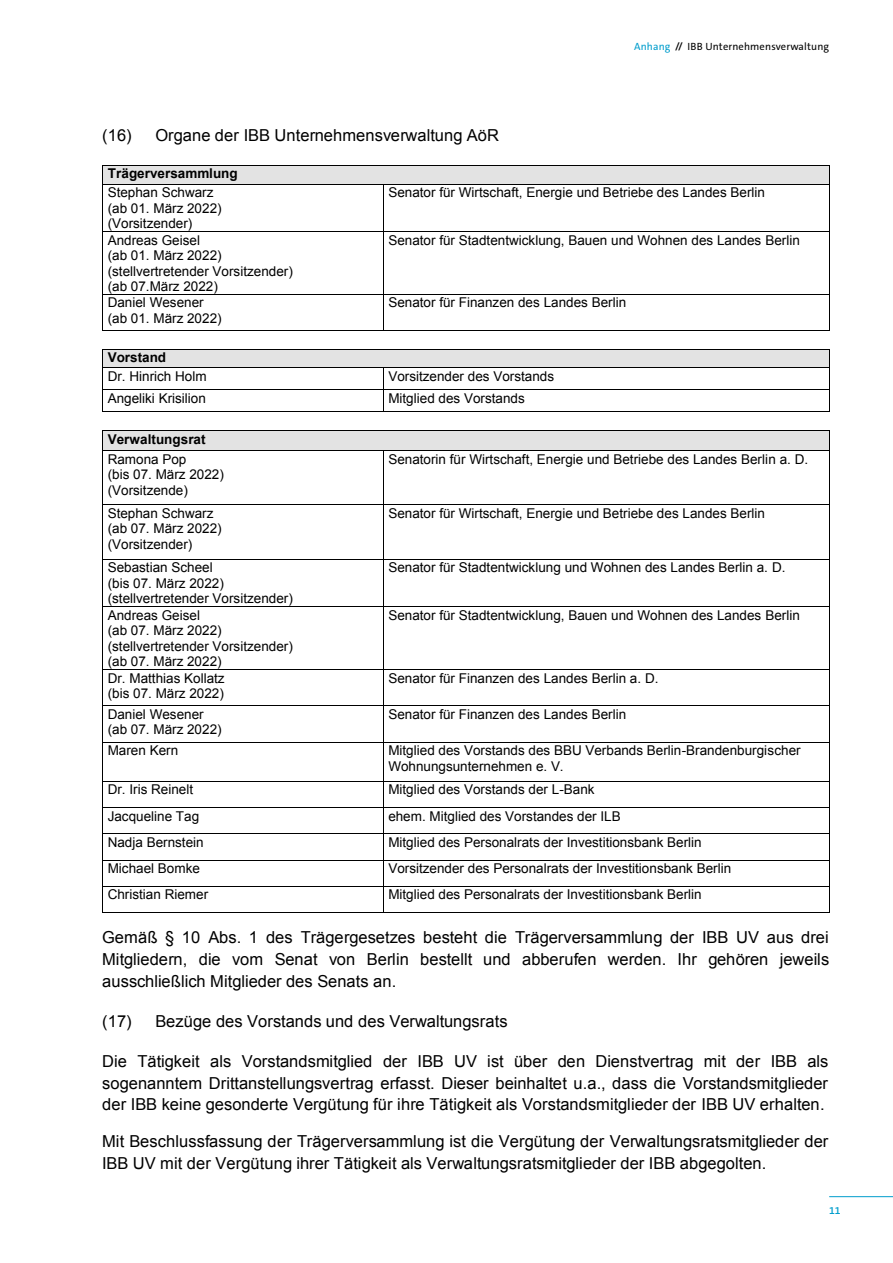
<style>
.page{position:relative;width:893px;height:1263px;background:#fff}
.page>*{position:absolute;margin:0;border:0;box-sizing:border-box;transform-origin:0 0}
.t1{font:16.5px/21.8px "Arial";letter-spacing:.005em;color:#000;text-align:justify}
.t2{font:13.5px/15.5px "Arial";color:#000}
.t3{font:700 13.5px "Arial";color:#000}
.t4{font:10.5px "The Sans C5";letter-spacing:.015em;color:#000}
.t5{font:600 10.5px "The Sans C5";color:#009dcc}
.s1{color:#009dcc}
.s2{font-weight:700;font-size:8.85px}
</style>
<div class="page">
<div style="left:103px;top:166px;width:726px;height:18px;background:#e3e3e3"></div>
<hr style="left:103px;top:165px;width:726px;height:1px;background:#000">
<svg style="left:102px;top:165px;width:1px;height:19px"></svg>
<hr style="left:103px;top:184px;width:280px;height:1px;background:#000">
<hr style="left:383px;top:184px;width:446px;height:1px;background:#000">
<svg style="left:829px;top:165px;width:1px;height:19px"></svg>
<hr style="left:102px;top:184px;width:1px;height:47px;background:#000">
<hr style="left:383px;top:184px;width:1px;height:47px;background:#000">
<hr style="left:829px;top:184px;width:1px;height:47px;background:#000">
<hr style="left:103px;top:231px;width:280px;height:1px;background:#000">
<hr style="left:383px;top:231px;width:446px;height:1px;background:#000">
<hr style="left:102px;top:232px;width:1px;height:62px;background:#000">
<hr style="left:383px;top:232px;width:1px;height:62px;background:#000">
<hr style="left:829px;top:232px;width:1px;height:62px;background:#000">
<hr style="left:103px;top:294px;width:280px;height:1px;background:#000">
<hr style="left:383px;top:294px;width:446px;height:1px;background:#000">
<hr style="left:102px;top:294px;width:1px;height:36px;background:#000">
<hr style="left:383px;top:294px;width:1px;height:36px;background:#000">
<hr style="left:829px;top:294px;width:1px;height:36px;background:#000">
<hr style="left:104px;top:330px;width:279px;height:1px;background:#000">
<hr style="left:384px;top:330px;width:445px;height:1px;background:#000">
<div style="left:103px;top:350px;width:726px;height:18px;background:#e3e3e3"></div>
<hr style="left:104px;top:349px;width:279px;height:1px;background:#000">
<hr style="left:384px;top:349px;width:445px;height:1px;background:#000">
<hr style="left:103px;top:368px;width:280px;height:1px;background:#000">
<hr style="left:383px;top:368px;width:446px;height:1px;background:#000">
<hr style="left:103px;top:389px;width:280px;height:1px;background:#000">
<hr style="left:383px;top:389px;width:446px;height:1px;background:#000">
<svg style="left:102px;top:349px;width:2px;height:63px"></svg>
<hr style="left:104px;top:411px;width:279px;height:1px;background:#000">
<svg style="left:383px;top:369px;width:1px;height:43px"></svg>
<hr style="left:384px;top:411px;width:445px;height:1px;background:#000">
<svg style="left:829px;top:349px;width:1px;height:63px"></svg>
<div style="left:103px;top:431px;width:726px;height:19px;background:#e3e3e3"></div>
<hr style="left:104px;top:430px;width:279px;height:1px;background:#000">
<hr style="left:384px;top:430px;width:445px;height:1px;background:#000">
<svg style="left:102px;top:430px;width:2px;height:21px"></svg>
<hr style="left:103px;top:450px;width:280px;height:1px;background:#000">
<hr style="left:383px;top:450px;width:446px;height:1px;background:#000">
<svg style="left:829px;top:430px;width:1px;height:21px"></svg>
<hr style="left:102px;top:451px;width:1px;height:53px;background:#000">
<hr style="left:383px;top:451px;width:1px;height:53px;background:#000">
<hr style="left:829px;top:451px;width:1px;height:53px;background:#000">
<hr style="left:103px;top:504px;width:280px;height:1px;background:#000">
<hr style="left:383px;top:504px;width:446px;height:1px;background:#000">
<hr style="left:102px;top:505px;width:1px;height:54px;background:#000">
<hr style="left:383px;top:505px;width:1px;height:54px;background:#000">
<hr style="left:829px;top:505px;width:1px;height:54px;background:#000">
<hr style="left:103px;top:559px;width:280px;height:1px;background:#000">
<hr style="left:383px;top:559px;width:446px;height:1px;background:#000">
<hr style="left:102px;top:560px;width:1px;height:46px;background:#000">
<hr style="left:383px;top:560px;width:1px;height:46px;background:#000">
<hr style="left:829px;top:560px;width:1px;height:46px;background:#000">
<hr style="left:103px;top:606px;width:280px;height:1px;background:#000">
<hr style="left:383px;top:606px;width:446px;height:1px;background:#000">
<hr style="left:102px;top:607px;width:1px;height:62px;background:#000">
<hr style="left:383px;top:607px;width:1px;height:62px;background:#000">
<hr style="left:829px;top:607px;width:1px;height:62px;background:#000">
<hr style="left:103px;top:669px;width:280px;height:1px;background:#000">
<hr style="left:383px;top:669px;width:446px;height:1px;background:#000">
<hr style="left:102px;top:670px;width:1px;height:35px;background:#000">
<hr style="left:383px;top:670px;width:1px;height:35px;background:#000">
<hr style="left:829px;top:670px;width:1px;height:35px;background:#000">
<hr style="left:103px;top:705px;width:280px;height:1px;background:#000">
<hr style="left:383px;top:705px;width:446px;height:1px;background:#000">
<hr style="left:102px;top:706px;width:1px;height:36px;background:#000">
<hr style="left:383px;top:706px;width:1px;height:36px;background:#000">
<hr style="left:829px;top:706px;width:1px;height:36px;background:#000">
<hr style="left:103px;top:742px;width:280px;height:1px;background:#000">
<hr style="left:383px;top:742px;width:446px;height:1px;background:#000">
<hr style="left:102px;top:743px;width:1px;height:38px;background:#000">
<hr style="left:383px;top:743px;width:1px;height:38px;background:#000">
<hr style="left:829px;top:743px;width:1px;height:38px;background:#000">
<hr style="left:103px;top:781px;width:280px;height:1px;background:#000">
<hr style="left:383px;top:781px;width:446px;height:1px;background:#000">
<hr style="left:103px;top:807px;width:280px;height:1px;background:#000">
<hr style="left:383px;top:807px;width:446px;height:1px;background:#000">
<hr style="left:103px;top:833px;width:280px;height:1px;background:#000">
<hr style="left:383px;top:833px;width:446px;height:1px;background:#000">
<hr style="left:103px;top:860px;width:280px;height:1px;background:#000">
<hr style="left:383px;top:860px;width:446px;height:1px;background:#000">
<hr style="left:103px;top:886px;width:280px;height:1px;background:#000">
<hr style="left:383px;top:886px;width:446px;height:1px;background:#000">
<svg style="left:102px;top:781px;width:1px;height:132px"></svg>
<hr style="left:103px;top:912px;width:280px;height:1px;background:#000">
<svg style="left:383px;top:782px;width:1px;height:130px"></svg>
<hr style="left:383px;top:912px;width:446px;height:1px;background:#000">
<svg style="left:829px;top:781px;width:1px;height:132px"></svg>
<hr style="left:829px;top:1196px;width:64px;height:1px;background:#009dcc">
<p class="t4" style="left:634px;top:40px;width:197px"><span class="s1">Anhang</span> <span class="s2">//</span> IBB Unternehmensverwaltung</p>
<p class="t1" style="left:102px;top:124px;width:399px">(16) Organe der IBB Unternehmensverwaltung AöR</p>
<p class="t3" style="left:108px;top:165px;width:132px">Trägerversammlung</p>
<p class="t2" style="left:108px;top:185px;width:115px">Stephan Schwarz (ab 01. März 2022) (Vorsitzender)</p>
<p class="t2" style="left:388px;top:185px;width:378px">Senator für Wirtschaft, Energie und Betriebe des Landes Berlin</p>
<p class="t2" style="left:108px;top:232px;width:187px">Andreas Geisel<br>(ab 01. März 2022) (stellvertretender Vorsitzender) (ab 07.März 2022)</p>
<p class="t2" style="left:388px;top:232px;width:413px">Senator für Stadtentwicklung, Bauen und Wohnen des Landes Berlin</p>
<p class="t2" style="left:108px;top:295px;width:115px">Daniel Wesener (ab 01. März 2022)</p>
<p class="t2" style="left:388px;top:295px;width:239px">Senator für Finanzen des Landes Berlin</p>
<p class="t3" style="left:108px;top:349px;width:60px">Vorstand</p>
<p class="t2" style="left:108px;top:369px;width:100px">Dr. Hinrich Holm</p>
<p class="t2" style="left:388px;top:369px;width:167px">Vorsitzender des Vorstands</p>
<p class="t2" style="left:108px;top:390px;width:100px">Angeliki Krisilion</p>
<p class="t2" style="left:388px;top:390px;width:138px">Mitglied des Vorstands</p>
<p class="t3" style="left:108px;top:430px;width:99px">Verwaltungsrat</p>
<p class="t2" style="left:108px;top:451px;width:118px">Ramona Pop<br>(bis 07. März 2022) (Vorsitzende)</p>
<p class="t2" style="left:388px;top:451px;width:421px">Senatorin für Wirtschaft, Energie und Betriebe des Landes Berlin a. D.</p>
<p class="t2" style="left:108px;top:506px;width:115px">Stephan Schwarz (ab 07. März 2022) (Vorsitzender)</p>
<p class="t2" style="left:388px;top:506px;width:378px">Senator für Wirtschaft, Energie und Betriebe des Landes Berlin</p>
<p class="t2" style="left:108px;top:560px;width:187px">Sebastian Scheel<br>(bis 07. März 2022) (stellvertretender Vorsitzender)</p>
<p class="t2" style="left:388px;top:560px;width:399px">Senator für Stadtentwicklung und Wohnen des Landes Berlin a. D.</p>
<p class="t2" style="left:108px;top:607px;width:187px">Andreas Geisel<br>(ab 07. März 2022) (stellvertretender Vorsitzender) (ab 07. März 2022)</p>
<p class="t2" style="left:388px;top:607px;width:413px">Senator für Stadtentwicklung, Bauen und Wohnen des Landes Berlin</p>
<p class="t2" style="left:108px;top:670px;width:118px">Dr. Matthias Kollatz (bis 07. März 2022)</p>
<p class="t2" style="left:388px;top:670px;width:272px">Senator für Finanzen des Landes Berlin a. D.</p>
<p class="t2" style="left:108px;top:707px;width:115px">Daniel Wesener (ab 07. März 2022)</p>
<p class="t2" style="left:388px;top:707px;width:239px">Senator für Finanzen des Landes Berlin</p>
<p class="t2" style="left:108px;top:743px;width:72px">Maren Kern</p>
<p class="t2" style="left:388px;top:743px;width:414px">Mitglied des Vorstands des BBU Verbands Berlin-Brandenburgischer<br>Wohnungsunternehmen e. V.</p>
<p class="t2" style="left:108px;top:782px;width:87px">Dr. Iris Reinelt</p>
<p class="t2" style="left:388px;top:782px;width:208px">Mitglied des Vorstands der L-Bank</p>
<p class="t2" style="left:108px;top:808px;width:93px">Jacqueline Tag</p>
<p class="t2" style="left:388px;top:808px;width:234px">ehem. Mitglied des Vorstandes der ILB</p>
<p class="t2" style="left:108px;top:835px;width:97px">Nadja Bernstein</p>
<p class="t2" style="left:388px;top:835px;width:315px">Mitglied des Personalrats der Investitionsbank Berlin</p>
<p class="t2" style="left:108px;top:861px;width:94px">Michael Bomke</p>
<p class="t2" style="left:388px;top:861px;width:344px">Vorsitzender des Personalrats der Investitionsbank Berlin</p>
<p class="t2" style="left:108px;top:887px;width:102px">Christian Riemer</p>
<p class="t2" style="left:388px;top:887px;width:315px">Mitglied des Personalrats der Investitionsbank Berlin</p>
<p class="t1" style="left:102px;top:927px;width:729px">Gemäß § 10 Abs. 1 des Trägergesetzes besteht die Trägerversammlung der IBB UV aus drei Mitgliedern, die vom Senat von Berlin bestellt und abberufen werden. Ihr gehören jeweils ausschließlich Mitglieder des Senats an.</p>
<p class="t1" style="left:102px;top:1010px;width:407px">(17) Bezüge des Vorstands und des Verwaltungsrats</p>
<p class="t1" style="left:102px;top:1050px;width:728px">Die Tätigkeit als Vorstandsmitglied der IBB UV ist über den Dienstvertrag mit der IBB als sogenanntem Drittanstellungsvertrag erfasst. Dieser beinhaltet u.a., dass die Vorstandsmitglieder der IBB keine gesonderte Vergütung für ihre Tätigkeit als Vorstandsmitglieder der IBB UV erhalten.</p>
<p class="t1" style="left:102px;top:1130px;width:728px">Mit Beschlussfassung der Trägerversammlung ist die Vergütung der Verwaltungsratsmitglieder der<br>IBB UV mit der Vergütung ihrer Tätigkeit als Verwaltungsratsmitglieder der IBB abgegolten.</p>
<p class="t5" style="left:829px;top:1204px;width:13px">11</p>
</div>
